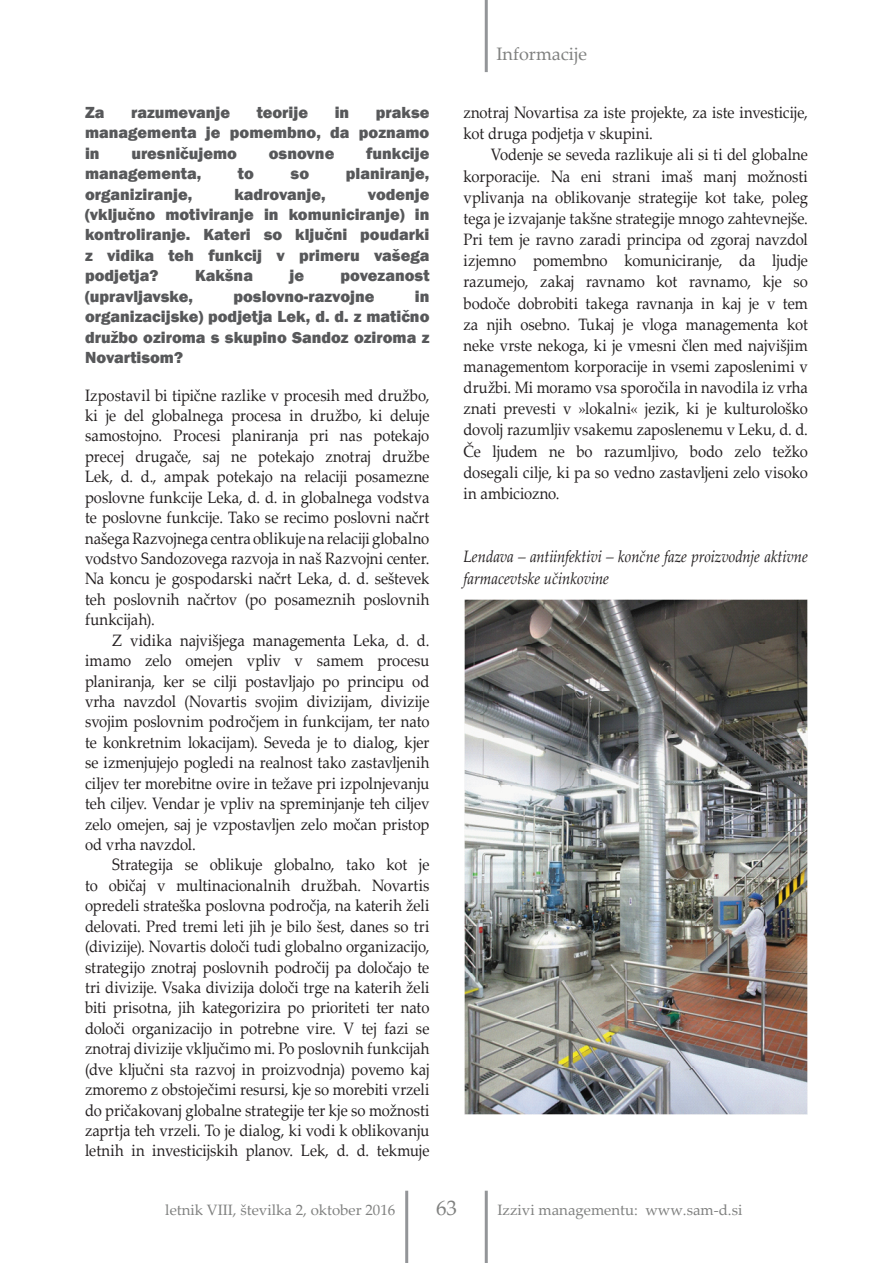
<style>
.page{position:relative;width:893px;height:1263px;background:#fff}
.page>*{position:absolute;margin:0;border:0;box-sizing:border-box;transform-origin:0 0}
.t1{font:21px "Palatino Linotype";color:#808180}
.t2{font:18px "Palatino Linotype";color:#808180}
.t3{font:16.5px/20.4px "Palatino Linotype";color:#231f20;text-align:justify;scale:.9 1}
.t4{font:800 16.5px/20.4px "Franklin Gothic";color:#57585a;text-align:justify}
.t5{font:italic 16.5px/21.1px "Palatino Linotype";letter-spacing:-.005em;color:#231f20;scale:.9 1}
.t6{font:15px "Palatino Linotype";color:#808180}
</style>
<div class="page">
<hr style="left:485px;top:1191px;width:3px;height:72px;background:#939598">
<hr style="left:405px;top:1191px;width:3px;height:72px;background:#939598">
<hr style="left:485px;top:0;width:3px;height:72px;background:#939598">
<img style="left:464px;top:599px;width:344px;height:515px">
<p class="t4" style="left:85px;top:102px;width:21px">Za</p>
<p class="t4" style="left:131px;top:102px;width:100px">razumevanje</p>
<p class="t4" style="left:257px;top:102px;width:53px">teorije</p>
<p class="t4" style="left:335px;top:102px;width:16px">in</p>
<p class="t4" style="left:85px;top:102px;width:346px;text-indent:291px">prakse managementa je pomembno, da poznamo in</p>
<p class="t4" style="left:131px;top:143px;width:107px">uresničujemo</p>
<p class="t4" style="left:269px;top:143px;width:67px">osnovne</p>
<p class="t4" style="left:366px;top:143px;width:65px">funkcije</p>
<p class="t4" style="left:85px;top:163px;width:118px">managementa,</p>
<p class="t4" style="left:238px;top:163px;width:17px">to</p>
<p class="t4" style="left:291px;top:163px;width:20px">so</p>
<p class="t4" style="left:346px;top:163px;width:85px">planiranje,</p>
<p class="t4" style="left:85px;top:184px;width:109px">organiziranje,</p>
<p class="t4" style="left:235px;top:184px;width:93px">kadrovanje,</p>
<p class="t4" style="left:85px;top:184px;width:346px;text-indent:283px">vodenje (vključno motiviranje in komuniciranje) in kontroliranje. Kateri so ključni poudarki z vidika teh funkcij v primeru vašega podjetja?</p>
<p class="t4" style="left:195px;top:265px;width:59px">Kakšna</p>
<p class="t4" style="left:289px;top:265px;width:16px">je</p>
<p class="t4" style="left:341px;top:265px;width:90px">povezanost</p>
<p class="t4" style="left:85px;top:286px;width:346px;text-indent:330px">in organizacijske) podjetja Lek, d. d. z matično družbo oziroma s skupino Sandoz oziroma z Novartisom?</p>
<p class="t3" style="left:85px;top:384px;width:384px">Izpostavil bi tipične razlike v procesih med družbo, ki je del globalnega procesa in družbo, ki deluje samostojno. Procesi planiranja pri nas potekajo precej drugače, saj ne potekajo znotraj družbe Lek, d. d., ampak potekajo na relaciji posamezne poslovne funkcije Leka, d. d. in globalnega vodstva te poslovne funkcije. Tako se recimo poslovni načrt našega Razvojnega centra oblikuje na relaciji globalno vodstvo Sandozovega razvoja in naš Razvojni center.<br>Na koncu je gospodarski načrt Leka, d. d. seštevek teh poslovnih načrtov (po posameznih poslovnih funkcijah).</p>
<p class="t3" style="left:85px;top:629px;width:384px;text-indent:27px">Z vidika najvišjega managementa Leka, d. d. imamo zelo omejen vpliv v samem procesu planiranja, ker se cilji postavljajo po principu od vrha navzdol (Novartis svojim divizijam, divizije svojim poslovnim področjem in funkcijam, ter nato te konkretnim lokacijam). Seveda je to dialog, kjer se izmenjujejo pogledi na realnost tako zastavljenih ciljev ter morebitne ovire in težave pri izpolnjevanju teh ciljev. Vendar je vpliv na spreminjanje teh ciljev zelo omejen, saj je vzpostavljen zelo močan pristop od vrha navzdol.</p>
<p class="t3" style="left:85px;top:854px;width:384px;text-indent:27px">Strategija se oblikuje globalno, tako kot je to običaj v multinacionalnih družbah. Novartis opredeli strateška poslovna področja, na katerih želi delovati. Pred tremi leti jih je bilo šest, danes so tri (divizije). Novartis določi tudi globalno organizacijo, strategijo znotraj poslovnih področij pa določajo te tri divizije. Vsaka divizija določi trge na katerih želi biti prisotna, jih kategorizira po prioriteti ter nato določi organizacijo in potrebne vire. V tej fazi se znotraj divizije vključimo mi. Po poslovnih funkcijah (dve ključni sta razvoj in proizvodnja) povemo kaj zmoremo z obstoječimi resursi, kje so morebiti vrzeli do pričakovanj globalne strategije ter kje so možnosti zaprtja teh vrzeli. To je dialog, ki vodi k oblikovanju letnih in investicijskih planov. Lek, d. d. tekmuje</p>
<p class="t4" style="left:85px;top:286px;width:109px">(upravljavske,</p>
<p class="t4" style="left:233px;top:286px;width:142px">poslovno-razvojne</p>
<p class="t2" style="left:497px;top:41px;width:92px">Informacije</p>
<p class="t3" style="left:463px;top:101px;width:384px;line-height:21.1px">znotraj Novartisa za iste projekte, za iste investicije, kot druga podjetja v skupini.</p>
<p class="t3" style="left:463px;top:144px;width:384px;line-height:21.1px;text-indent:27px">Vodenje se seveda razlikuje ali si ti del globalne korporacije. Na eni strani imaš manj možnosti vplivanja na oblikovanje strategije kot take, poleg tega je izvajanje takšne strategije mnogo zahtevnejše.<br>Pri tem je ravno zaradi principa od zgoraj navzdol izjemno pomembno komuniciranje, da ljudje razumejo, zakaj ravnamo kot ravnamo, kje so bodoče dobrobiti takega ravnanja in kaj je v tem za njih osebno. Tukaj je vloga managementa kot neke vrste nekoga, ki je vmesni člen med najvišjim managementom korporacije in vsemi zaposlenimi v družbi. Mi moramo vsa sporočila in navodila iz vrha znati prevesti v »lokalni« jezik, ki je kulturološko dovolj razumljiv vsakemu zaposlenemu v Leku, d. d.<br>Če ljudem ne bo razumljivo, bodo zelo težko dosegali cilje, ki pa so vedno zastavljeni zelo visoko in ambiciozno.</p>
<p class="t5" style="left:463px;top:545px;width:384px">Lendava – antiinfektivi – končne faze proizvodnje aktivne farmacevtske učinkovine</p>
<p class="t6" style="left:165px;top:1199px;width:232px">letnik VIII, številka 2, oktober 2016</p>
<p class="t1" style="left:436px;top:1192px;width:22px">63</p>
<p class="t6" style="left:497px;top:1199px;width:246px">Izzivi managementu: www.sam-d.si</p>
</div>
